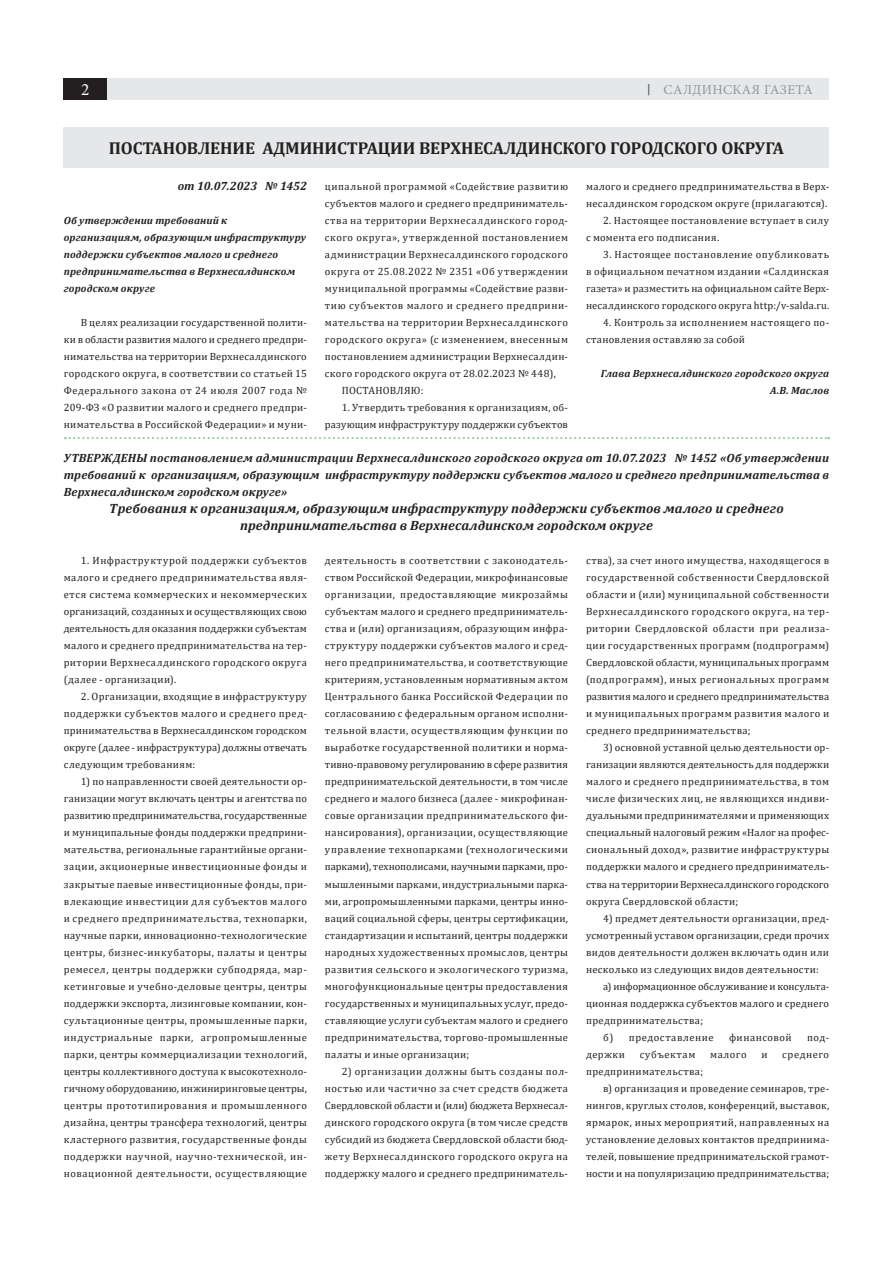
<style>
.page{position:relative;width:893px;height:1263px;background:#fff}
.page>*{position:absolute;margin:0;border:0;box-sizing:border-box;transform-origin:0 0}
.t1{font:700 17.25px "Cambria";letter-spacing:-.005em;color:#231f20}
.t2{font:17.25px "Minion Pro";color:#fff}
.заг_прилож{font:italic 700 13.5px/17px "Cambria";letter-spacing:.01em;color:#231f20;text-align:center}
.t3{font:13.5px "Minion Pro";letter-spacing:.03em;color:#939598}
.прилож_подзаг{font:italic 700 12px/17px "Cambria";letter-spacing:.015em;color:#231f20;text-align:justify}
.От{font:italic 700 12px "Cambria";letter-spacing:-.01em;color:#231f20}
.тело_7{font:10.5px/17px "Cambria";letter-spacing:.03em;color:#231f20;text-align:justify}
.суть_постановл{font:italic 700 10.5px/17px "Cambria";letter-spacing:.015em;color:#231f20}
.подпись{font:italic 700 10.5px/17px "Cambria";letter-spacing:.015em;color:#231f20;text-align:right}
.тело_7-2{font:10.5px "Cambria";letter-spacing:.055em;color:#231f20}
.тело_7-3{font:10.5px "Cambria";letter-spacing:.05em;color:#231f20}
.тело_7-4{font:10.5px "Cambria";letter-spacing:.06em;color:#231f20}
.s1{font-family:"Franklin Gothic";color:#57585a}
</style>
<div class="page">
<div style="left:104px;top:78px;width:725px;height:21px;background:#e6e7e9"></div>
<div style="left:64px;top:78px;width:43px;height:21px;background:#231f20"></div>
<div style="left:64px;top:128px;width:765px;height:40px;background:#e6e7e9"></div>
<svg style="left:65px;top:437px;width:764px;height:2px"></svg>
<h1 class="t2" style="left:81px;top:78px;width:10px">2</h1>
<p class="t3" style="left:645px;top:80px;width:169px"><span class="s1">|</span> САЛДИНСКАЯ ГАЗЕТА</p>
<p class="t1" style="left:109px;top:136px;width:677px">ПОСТАНОВЛЕНИЕ АДМИНИСТРАЦИИ ВЕРХНЕСАЛДИНСКОГО ГОРОДСКОГО ОКРУГА</p>
<p class="От" style="left:178px;top:177px;width:131px">от 10.07.2023 № 1452</p>
<p class="суть_постановл" style="left:64px;top:212px;width:244px">Об утверждении требований к организациям, образующим инфраструктуру поддержки субъектов малого и среднего предпринимательства в Верхнесалдинском городском округе</p>
<p class="тело_7" style="left:64px;top:314px;width:245px;text-indent:17px">В целях реализации государственной полити&shy;ки в области развития малого и среднего предпри&shy;нимательства на территории Верхнесалдинского городского округа, в соответствии со статьей 15<br>Федерального закона от 24 июля 2007 года № 209-ФЗ «О развитии малого и среднего предпри&shy;нимательства в Российской Федерации» и муни-</p>
<p class="тело_7" style="left:325px;top:178px;width:245px">ципальной программой «Содействие развитию субъектов малого и среднего предприниматель&shy;ства на территории Верхнесалдинского город&shy;ского округа», утвержденной постановлением администрации Верхнесалдинского городского округа от 25.08.2022 № 2351 «Об утверждении муниципальной программы «Содействие разви&shy;тию субъектов малого и среднего предприни&shy;мательства на территории Верхнесалдинского городского округа» (с изменением, внесенным постановлением администрации Верхнесалдин&shy;ского городского округа от 28.02.2023 № 448),</p>
<p class="тело_7" style="left:342px;top:382px;width:83px">ПОСТАНОВЛЯЮ:</p>
<p class="тело_7" style="left:325px;top:399px;width:245px;text-align:right">1. Утвердить требования к организациям, об&shy;разующим инфраструктуру поддержки субъектов</p>
<p class="тело_7" style="left:586px;top:178px;width:245px">малого и среднего предпринимательства в Верх&shy;несалдинском городском округе (прилагаются).</p>
<p class="тело_7" style="left:586px;top:212px;width:245px;text-indent:17px">2. Настоящее постановление вступает в силу с момента его подписания.</p>
<p class="тело_7" style="left:586px;top:246px;width:245px;text-indent:17px">3. Настоящее постановление опубликовать в официальном печатном издании «Салдинская газета» и разместить на официальном сайте Верх&shy;несалдинского городского округа http:/v-salda.ru.</p>
<p class="тело_7" style="left:586px;top:314px;width:245px;text-indent:17px">4. Контроль за исполнением настоящего по&shy;становления оставляю за собой</p>
<p class="подпись" style="left:601px;top:365px;width:230px">Глава Верхнесалдинского городского округа<br>А.В. Маслов</p>
<p class="прилож_подзаг" style="left:64px;top:449px;width:767px">УТВЕРЖДЕНЫ постановлением администрации Верхнесалдинского городского округа от 10.07.2023 № 1452 «Об утверждении требований к организациям, образующим инфраструктуру поддержки субъектов малого и среднего предпринимательства в Верхнесалдинском городском округе»</p>
<p class="заг_прилож" style="left:109px;top:500px;width:676px">Требования к организациям, образующим инфраструктуру поддержки субъектов малого и среднего предпринимательства в Верхнесалдинском городском округе</p>
<p class="тело_7" style="left:64px;top:552px;width:245px;text-indent:17px">1. Инфраструктурой поддержки субъектов малого и среднего предпринимательства явля&shy;ется система коммерческих и некоммерческих организаций, созданных и осуществляющих свою деятельность для оказания поддержки субъектам малого и среднего предпринимательства на тер&shy;ритории Верхнесалдинского городского округа (далее - организации).</p>
<p class="тело_7" style="left:64px;top:688px;width:245px;text-indent:17px">2. Организации, входящие в инфраструктуру поддержки субъектов малого и среднего пред&shy;принимательства в Верхнесалдинском городском округе (далее - инфраструктура) должны отвечать следующим требованиям:</p>
<p class="тело_7" style="left:64px;top:773px;width:245px;text-indent:17px">1) по направленности своей деятельности ор&shy;ганизации могут включать центры и агентства по развитию предпринимательства, государственные и муниципальные фонды поддержки предприни&shy;мательства, региональные гарантийные органи&shy;зации, акционерные инвестиционные фонды и закрытые паевые инвестиционные фонды, при&shy;влекающие инвестиции для субъектов малого и среднего предпринимательства, технопарки, научные парки, инновационно-технологические центры, бизнес-инкубаторы, палаты и центры ремесел, центры поддержки субподряда, мар&shy;кетинговые и учебно-деловые центры, центры поддержки экспорта, лизинговые компании, кон&shy;сультационные центры, промышленные парки, индустриальные парки, агропромышленные парки, центры коммерциализации технологий, центры коллективного доступа к высокотехноло&shy;гичному оборудованию, инжиниринговые центры, центры прототипирования и промышленного дизайна, центры трансфера технологий, центры кластерного развития, государственные фонды поддержки научной, научно-технической, ин&shy;новационной деятельности, осуществляющие</p>
<p class="тело_7" style="left:586px;top:552px;width:245px">ства), за счет иного имущества, находящегося в государственной собственности Свердловской области и (или) муниципальной собственности Верхнесалдинского городского округа, на тер&shy;ритории Свердловской области при реализа&shy;ции государственных программ (подпрограмм)<br>Свердловской области, муниципальных программ (подпрограмм), иных региональных программ развития малого и среднего предпринимательства и муниципальных программ развития малого и среднего предпринимательства;</p>
<p class="тело_7" style="left:586px;top:739px;width:245px;text-indent:17px">3) основной уставной целью деятельности ор&shy;ганизации являются деятельность для поддержки малого и среднего предпринимательства, в том числе физических лиц, не являющихся индиви&shy;дуальными предпринимателями и применяющих специальный налоговый режим «Налог на профес&shy;сиональный доход», развитие инфраструктуры поддержки малого и среднего предприниматель&shy;ства на территории Верхнесалдинского городского округа Свердловской области;</p>
<p class="тело_7" style="left:586px;top:909px;width:245px;text-indent:17px">4) предмет деятельности организации, пред&shy;усмотренный уставом организации, среди прочих видов деятельности должен включать один или несколько из следующих видов деятельности:</p>
<p class="тело_7" style="left:586px;top:977px;width:245px;text-indent:17px">а) информационное обслуживание и консульта&shy;ционная поддержка субъектов малого и среднего предпринимательства;</p>
<p class="тело_7-2" style="left:603px;top:1031px;width:112px">б) предоставление</p>
<p class="тело_7-3" style="left:729px;top:1031px;width:64px">финансовой</p>
<p class="тело_7" style="left:807px;top:1028px;width:23px">под-</p>
<p class="тело_7" style="left:586px;top:1045px;width:41px">держки</p>
<p class="тело_7-4" style="left:640px;top:1048px;width:57px">субъектам</p>
<p class="тело_7" style="left:710px;top:1045px;width:38px">малого</p>
<p class="тело_7" style="left:761px;top:1045px;width:8px">и</p>
<p class="тело_7-2" style="left:782px;top:1048px;width:48px">среднего</p>
<p class="тело_7" style="left:586px;top:1062px;width:119px">предпринимательства;</p>
<p class="тело_7" style="left:586px;top:1079px;width:245px;text-indent:17px">в) организация и проведение семинаров, тре&shy;нингов, круглых столов, конференций, выставок, ярмарок, иных мероприятий, направленных на установление деловых контактов предпринима&shy;телей, повышение предпринимательской грамот&shy;ности и на популяризацию предпринимательства;</p>
<p class="тело_7" style="left:325px;top:552px;width:245px">деятельность в соответствии с законодатель&shy;ством Российской Федерации, микрофинансовые организации, предоставляющие микрозаймы субъектам малого и среднего предприниматель&shy;ства и (или) организациям, образующим инфра&shy;структуру поддержки субъектов малого и сред&shy;него предпринимательства, и соответствующие критериям, установленным нормативным актом Центрального банка Российской Федерации по согласованию с федеральным органом исполни&shy;тельной власти, осуществляющим функции по выработке государственной политики и норма&shy;тивно-правовому регулированию в сфере развития предпринимательской деятельности, в том числе среднего и малого бизнеса (далее - микрофинан&shy;совые организации предпринимательского фи&shy;нансирования), организации, осуществляющие управление технопарками (технологическими парками), технополисами, научными парками, про&shy;мышленными парками, индустриальными парка&shy;ми, агропромышленными парками, центры инно&shy;ваций социальной сферы, центры сертификации, стандартизации и испытаний, центры поддержки народных художественных промыслов, центры развития сельского и экологического туризма, многофункциональные центры предоставления государственных и муниципальных услуг, предо&shy;ставляющие услуги субъектам малого и среднего предпринимательства, торгово-промышленные палаты и иные организации;</p>
<p class="тело_7" style="left:325px;top:1062px;width:245px;text-indent:17px">2) организации должны быть созданы пол&shy;ностью или частично за счет средств бюджета Свердловской области и (или) бюджета Верхнесал&shy;динского городского округа (в том числе средств субсидий из бюджета Свердловской области бюд&shy;жету Верхнесалдинского городского округа на поддержку малого и среднего предприниматель-</p>
</div>
